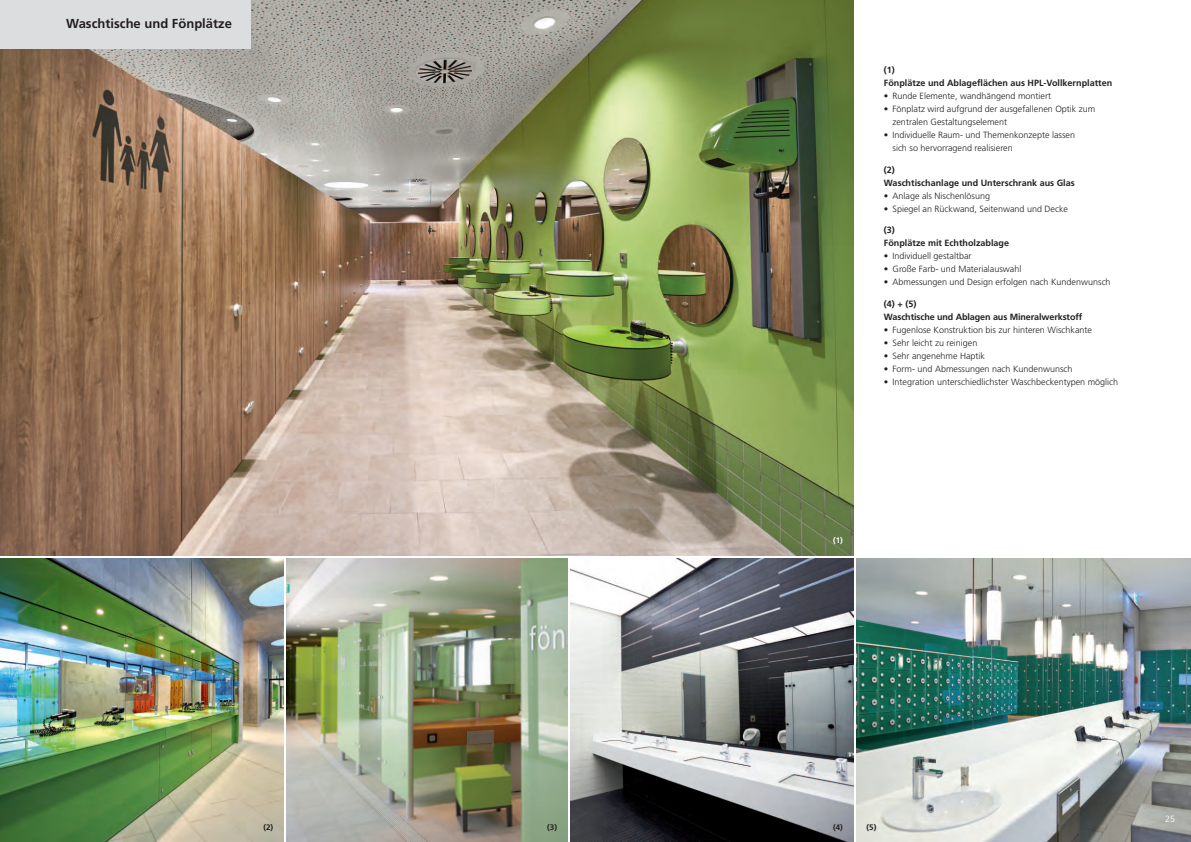
<style>
.page{position:relative;width:1191px;height:842px;background:#fff}
.page>*{position:absolute;margin:0;border:0;box-sizing:border-box;transform-origin:0 0}
.t1{font:700 13px "Frutiger";color:#231f20}
.t2{font:300 9px/13px "Frutiger";color:#231f20}
.t3{font:700 9px/13px "Frutiger";color:#231f20}
.t4{font:300 9px "Frutiger";color:#fff}
.t5{font:700 8px "Frutiger";color:#231f20}
.t6{font:700 8px "Frutiger";color:#fff}
.s1{font-family:"Lucida Grande";font-weight:400}
</style>
<div class="page">
<img style="left:287px;top:558px;width:280px;height:284px">
<img style="left:856px;top:558px;width:335px;height:284px">
<img style="left:0;top:558px;width:284px;height:284px">
<img style="left:570px;top:558px;width:283px;height:284px">
<img style="left:0;top:0;width:853px;height:556px">
<div style="left:0;top:0;width:250px;height:48px;background:#dcdddf"></div>
<p class="t1" style="left:66px;top:18px;width:167px">Waschtische und Fönplätze</p>
<p class="t3" style="left:884px;top:64px;width:230px">(1)<br>Fönplätze und Ablageflächen aus HPL-Vollkernplatten</p>
<p class="t2" style="left:884px;top:90px;width:169px">• Runde Elemente, wandhängend montiert</p>
<p class="t2" style="left:892px;top:103px;width:204px;text-indent:-9px">• Fönplatz wird aufgrund der ausgefallenen Optik zum zentralen Gestaltungselement</p>
<p class="t2" style="left:892px;top:129px;width:184px;text-indent:-9px">• Individuelle Raum- und Themenkonzepte lassen sich so hervorragend realisieren</p>
<p class="t3" style="left:884px;top:164px;width:192px">(2)<br>Waschtischanlage und Unterschrank aus Glas</p>
<p class="t2" style="left:884px;top:190px;width:108px">• Anlage als Nischenlösung</p>
<p class="t2" style="left:884px;top:203px;width:186px">• Spiegel an Ru<span class="s1">̈</span>ckwand, Seitenwand und Decke</p>
<p class="t3" style="left:884px;top:224px;width:127px">(3)<br>Fönplätze mit Echtholzablage</p>
<p class="t2" style="left:884px;top:250px;width:89px">• Individuell gestaltbar</p>
<p class="t2" style="left:884px;top:263px;width:139px">• Große Farb- und Materialauswahl</p>
<p class="t2" style="left:884px;top:276px;width:228px">• Abmessungen und Design erfolgen nach Kundenwunsch</p>
<p class="t3" style="left:884px;top:298px;width:200px">(4) + (5)<br>Waschtische und Ablagen aus Mineralwerkstoff</p>
<p class="t2" style="left:884px;top:324px;width:210px">• Fugenlose Konstruktion bis zur hinteren Wischkante</p>
<p class="t2" style="left:884px;top:337px;width:95px">• Sehr leicht zu reinigen</p>
<p class="t2" style="left:884px;top:350px;width:103px">• Sehr angenehme Haptik</p>
<p class="t2" style="left:884px;top:363px;width:190px">• Form- und Abmessungen nach Kundenwunsch</p>
<p class="t2" style="left:884px;top:376px;width:236px">• Integration unterschiedlichster Waschbeckentypen möglich</p>
<p class="t6" style="left:833px;top:537px;width:11px">(1)</p>
<p class="t5" style="left:263px;top:823px;width:11px">(2)</p>
<p class="t5" style="left:547px;top:823px;width:11px">(3)</p>
<p class="t5" style="left:833px;top:823px;width:11px">(4)</p>
<p class="t5" style="left:866px;top:823px;width:11px">(5)</p>
<p class="t4" style="left:1165px;top:815px;width:12px">25</p>
</div>
